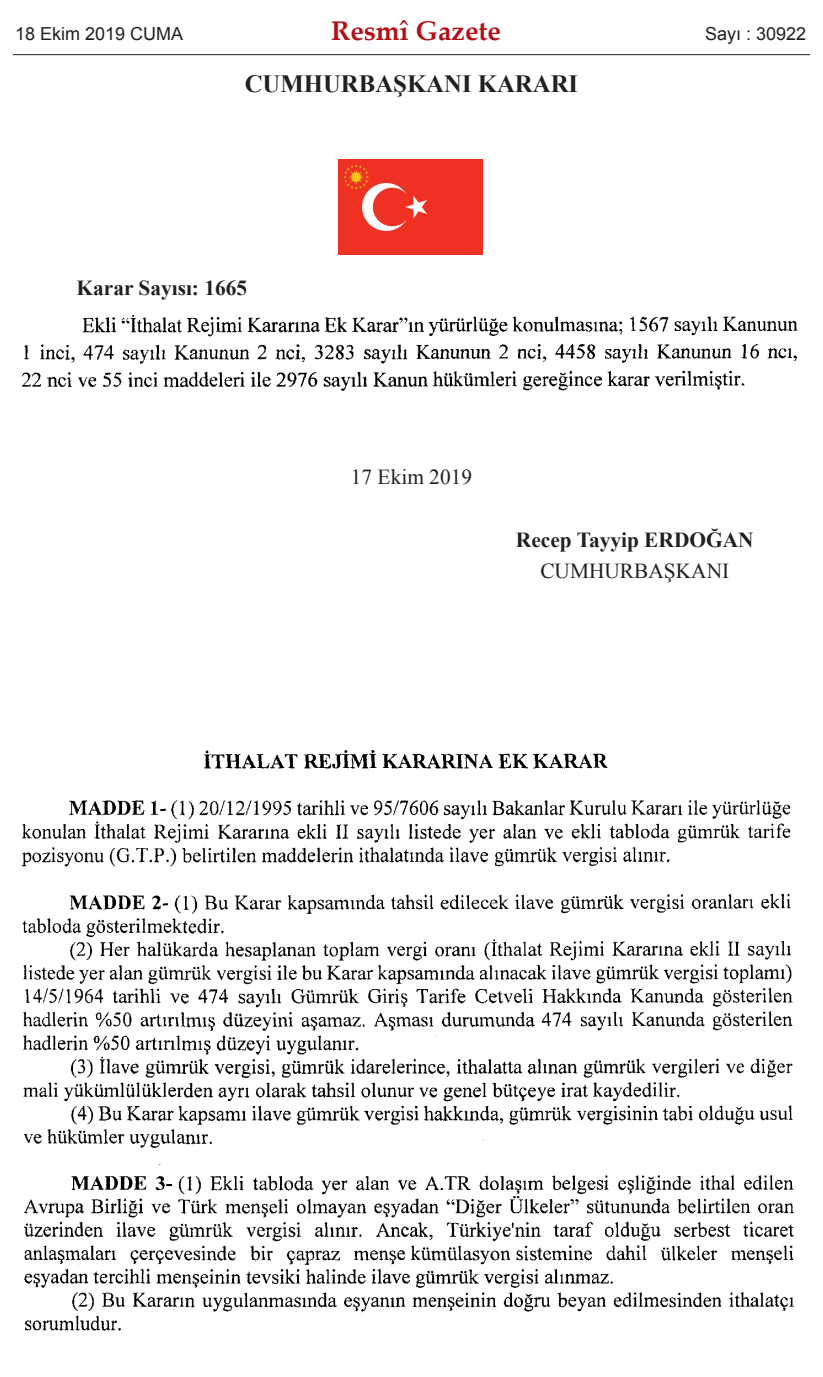
<style>
.page{position:relative;width:823px;height:1377px;background:#fff}
.page>*{position:absolute;margin:0;border:0;box-sizing:border-box;transform-origin:0 0}
.t1{font:700 27px "Palatino Linotype";color:#b40e16}
.t2{font:700 24.75px "Times New Roman";color:#231f20}
.t3{font:700 21.38px "Times New Roman";color:#231f20}
.t4{font:21.38px "Times New Roman";color:#231f20}
.t5{font:18px "Arial";color:#231f20}
</style>
<div class="page">
<img style="left:339px;top:159px;width:143px;height:96px">
<img style="left:21px;top:315px;width:777px;height:76px">
<img style="left:22px;top:750px;width:772px;height:581px">
<hr style="left:13px;top:54px;width:797px;height:1px;background:#231f20">
<p class="t5" style="left:15px;top:24px;width:170px">18 Ekim 2019 CUMA</p>
<p class="t1" style="left:331px;top:20px;width:171px">Resmî Gazete</p>
<p class="t5" style="left:705px;top:24px;width:103px">Sayı : 30922</p>
<p class="t2" style="left:245px;top:70px;width:335px">CUMHURBAŞKANI KARARI</p>
<p class="t3" style="left:77px;top:275px;width:172px">Karar Sayısı: 1665</p>
<p class="t4" style="left:351px;top:464px;width:123px">17 Ekim 2019</p>
<p class="t3" style="left:516px;top:527px;width:239px">Recep Tayyip ERDOĞAN</p>
<p class="t4" style="left:540px;top:559px;width:190px">CUMHURBAŞKANI</p>
</div>
